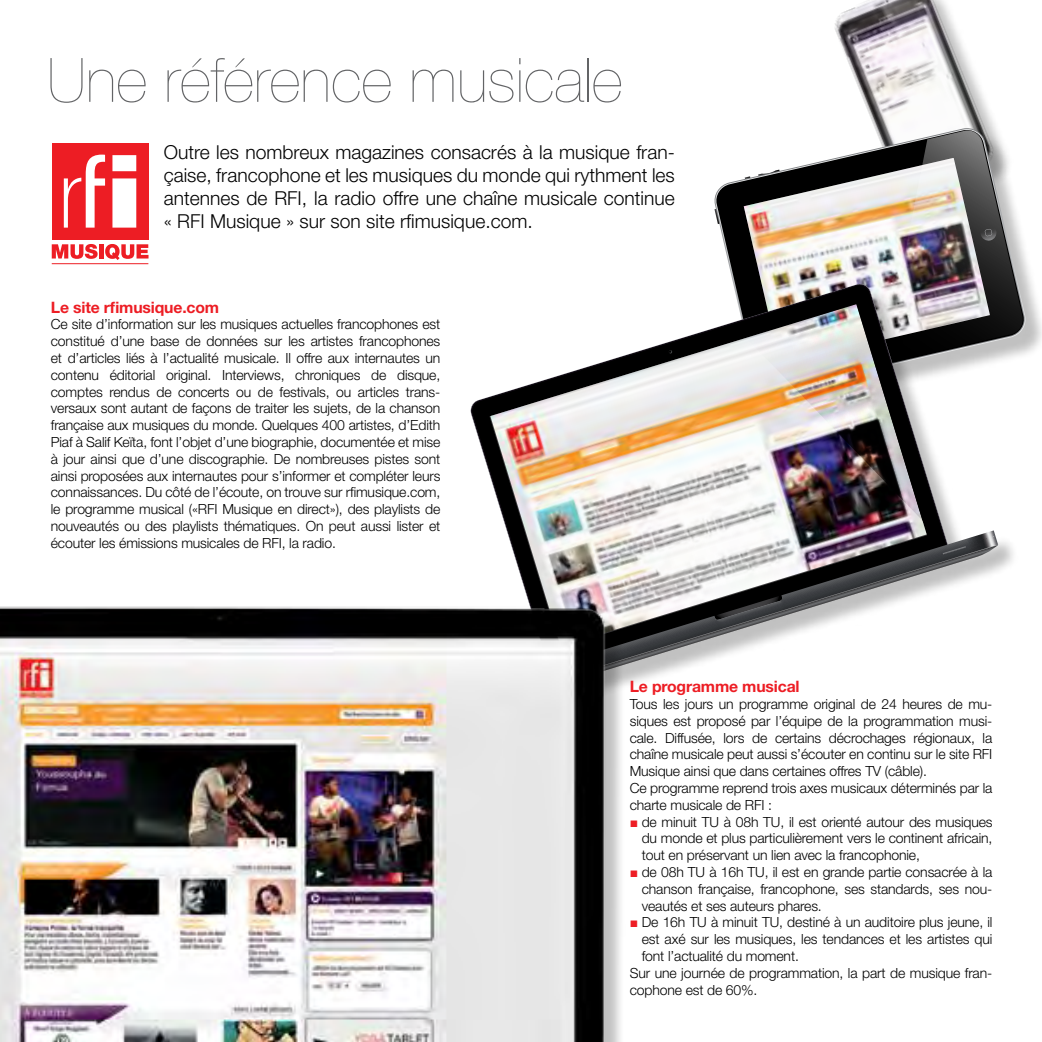
<style>
.page{position:relative;width:1042px;height:1042px;background:#fff}
.page>*{position:absolute;margin:0;border:0;box-sizing:border-box;transform-origin:0 0}
.t1{font:200 61.25px "Helvetica Neue";color:#636466}
.t2{font:300 19.25px/23.1px "Helvetica Neue";color:#000;text-align:justify}
.t3{font:700 15.75px "Helvetica Neue";letter-spacing:-.01em;color:#ed1d24}
.t4{font:300 14px/16.8px "Helvetica Neue";letter-spacing:-.01em;color:#000;text-align:justify}
.s1{font-family:"Arial";font-weight:900;color:#ed1d24}
</style>
<div class="page">
<div style="left:52px;top:143px;width:96px;height:97px;background:#ed1d24"></div>
<svg style="left:112px;top:155px;width:24px;height:73px;background:#fce3e3"></svg>
<svg style="left:64px;top:155px;width:41px;height:73px"></svg>
<svg style="left:52px;top:244px;width:46px;height:15px"></svg>
<hr style="left:99px;top:244px;width:4px;height:14px;background:#ed1d24">
<svg style="left:105px;top:244px;width:43px;height:16px"></svg>
<hr style="left:52px;top:263px;width:96px;height:1px;background:#ed1d24">
<img style="left:835px;top:0;width:161px;height:128px">
<div style="left:717px;top:131px;width:325px;height:282px;background:#000;opacity:.25"></div>
<svg style="left:715px;top:128px;width:310px;height:264px"></svg>
<img style="left:744px;top:158px;width:139px;height:124px">
<img style="left:883px;top:130px;width:141px;height:234px">
<div style="left:474px;top:287px;width:545px;height:430px;background:#000;opacity:.25"></div>
<svg style="left:471px;top:284px;width:475px;height:289px"></svg>
<svg style="left:630px;top:530px;width:368px;height:165px"></svg>
<svg style="left:942px;top:546px;width:24px;height:8px"></svg>
<img style="left:490px;top:304px;width:436px;height:342px">
<img style="left:733px;top:285px;width:213px;height:260px">
<img style="left:0;top:573px;width:630px;height:469px">
<h1 class="t1" style="left:47px;top:33px;width:577px">Une référence musicale</h1>
<h2 class="t2" style="left:164px;top:140px;width:512px">Outre les nombreux magazines consacrés à la musique fran&shy;çaise, francophone et les musiques du monde qui rythment les antennes de RFI, la radio offre une chaîne musicale continue « RFI Musique » sur son site rfimusique.com.</h2>
<p class="t3" style="left:51px;top:297px;width:170px">Le site rfimusique.com</p>
<p class="t4" style="left:51px;top:316px;width:391px">Ce site d’information sur les musiques actuelles francophones est constitué d’une base de données sur les artistes francophones et d’articles liés à l’actualité musicale. Il offre aux internautes un contenu éditorial original. Interviews, chroniques de disque, comptes rendus de concerts ou de festivals, ou articles trans&shy;versaux sont autant de façons de traiter les sujets, de la chanson française aux musiques du monde. Quelques 400 artistes, d’Edith Piaf à Salif Keïta, font l’objet d’une biographie, documentée et mise à jour ainsi que d’une discographie. De nombreuses pistes sont ainsi proposées aux internautes pour s’informer et compléter leurs connaissances. Du côté de l’écoute, on trouve sur rfimusique.com, le programme musical («RFI Musique en direct»), des playlists de nouveautés ou des playlists thématiques. On peut aussi lister et écouter les émissions musicales de RFI, la radio.</p>
<p class="t3" style="left:630px;top:677px;width:171px">Le programme musical</p>
<p class="t4" style="left:630px;top:695px;width:364px;text-align:left">Tous les jours un programme original de 24 heures de mu&shy;siques est proposé par l’équipe de la programmation musi&shy;cale. Diffusée, lors de certains décrochages régionaux, la chaîne musicale peut aussi s’écouter en continu sur le site rfi musique ainsi que dans certaines offres TV (câble).<br>Ce programme reprend trois axes musicaux déterminés par la charte musicale de RFI :</p>
<p class="t4" style="left:642px;top:813px;width:352px;text-indent:-12px"><span class="s1">■</span> de minuit TU à 08h TU, il est orienté autour des musiques du monde et plus particulièrement vers le continent africain, tout en préservant un lien avec la francophonie,</p>
<p class="t4" style="left:642px;top:863px;width:352px;text-indent:-12px"><span class="s1">■</span> de 08h TU à 16h TU, il est en grande partie consacrée à la chanson française, francophone, ses standards, ses nou&shy;veautés et ses auteurs phares.</p>
<p class="t4" style="left:630px;top:913px;width:364px"><span class="s1">■</span> De 16h TU à minuit TU, destiné à un auditoire plus jeune, il</p>
<p class="t4" style="left:642px;top:930px;width:352px">est axé sur les musiques, les tendances et les artistes qui</p>
<p class="t4" style="left:642px;top:947px;width:159px">font l’actualité du moment.</p>
<p class="t4" style="left:630px;top:964px;width:364px">Sur une journée de programmation, la part de musique fran-</p>
<p class="t4" style="left:630px;top:981px;width:129px">cophone est de 60%.</p>
</div>
